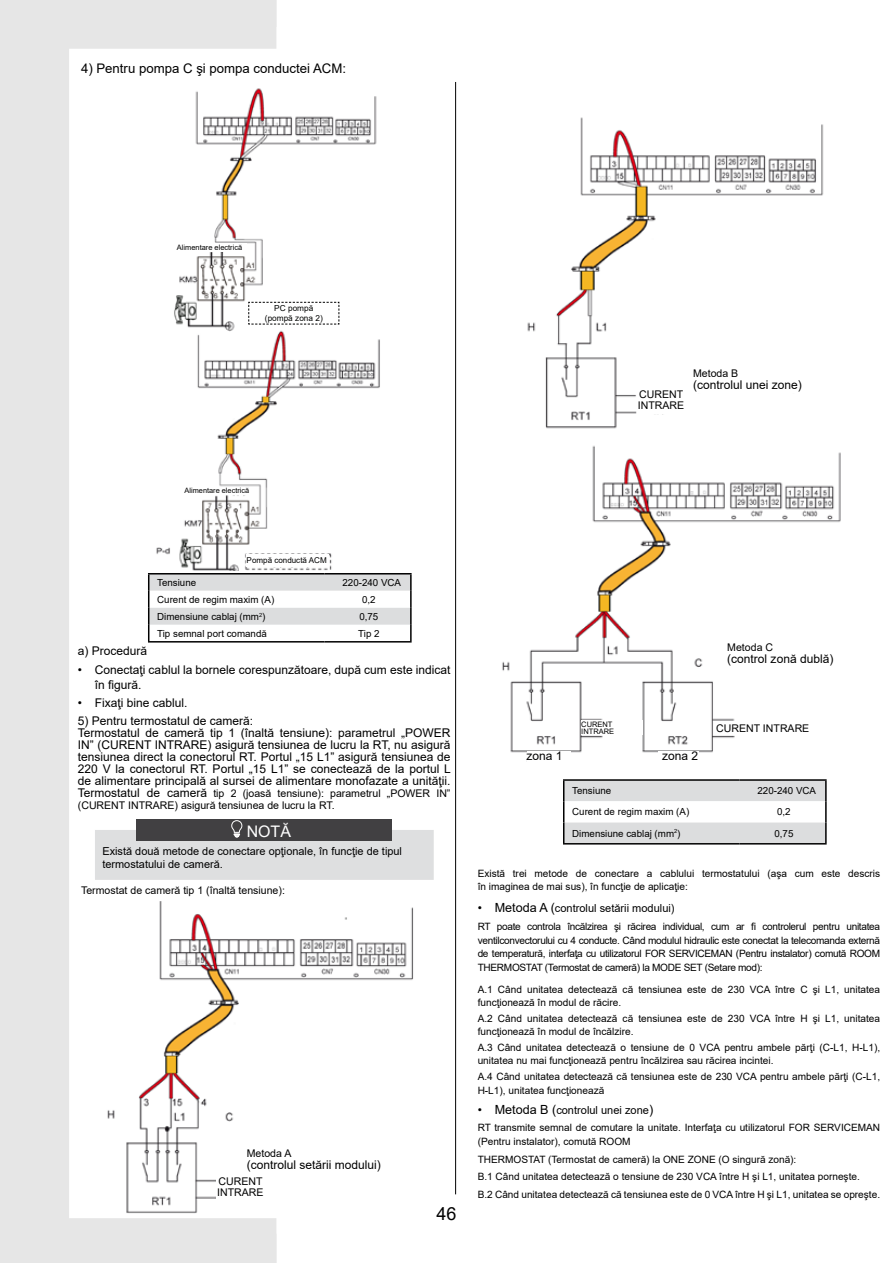
<style>
.page{position:relative;width:893px;height:1263px;background:#fff}
.page>*{position:absolute;margin:0;border:0;box-sizing:border-box;transform-origin:0 0}
.t1{font:18px "Arial";color:#000}
.t2{font:15.9px "Arial";color:#fff}
.t3{font:13.2px "Arial";color:#000}
.t4{font:12px/12px "Arial";color:#000}
.t5{font:11.1px "Arial";color:#000}
.t6{font:10.95px/12.5px "Arial";color:#000}
.t7{font:10.5px/10.5px "Arial";color:#000}
.t8{font:10.05px/13.5px "Arial";color:#000}
.t9{font:9.75px "Arial";color:#000}
.t10{font:8.25px/10.5px "Arial";color:#000200;text-align:center}
.t11{font:8.1px "Arial";color:#000}
.t12{font:7.5px/7.5px "Arial";color:#000}
.t13{font:7.35px "Arial";color:#000}
.s1{font-size:12px}
.s2{font-size:12.6px}
</style>
<div class="page">
<svg style="left:0;top:0;width:276px;height:1263px;background:#e9e9e9"></svg>
<hr style="left:455px;top:82px;width:1px;height:1112px;background:#000">
<img style="left:71px;top:83px;width:309px;height:487px">
<img style="left:73px;top:901px;width:341px;height:313px">
<img style="left:502px;top:117px;width:339px;height:636px">
<div style="left:148px;top:573px;width:264px;height:75px;background:linear-gradient(to right,#fff,#fff)"></div>
<hr style="left:148px;top:573px;width:176px;height:1px;background:#000">
<hr style="left:324px;top:573px;width:88px;height:1px;background:#000">
<svg style="left:148px;top:574px;width:264px;height:67px"></svg>
<hr style="left:148px;top:641px;width:176px;height:1px;background:#000">
<hr style="left:324px;top:641px;width:88px;height:1px;background:#000">
<div style="left:563px;top:779px;width:264px;height:69px;background:linear-gradient(to right,#fff,#fff)"></div>
<hr style="left:563px;top:779px;width:176px;height:2px;background:#000">
<hr style="left:739px;top:779px;width:88px;height:2px;background:#000">
<hr style="left:825px;top:781px;width:2px;height:20px;background:#000">
<hr style="left:825px;top:801px;width:2px;height:21px;background:#000">
<svg style="left:563px;top:780px;width:263px;height:63px"></svg>
<hr style="left:825px;top:822px;width:2px;height:21px;background:#000">
<hr style="left:563px;top:843px;width:176px;height:1px;background:#000">
<hr style="left:739px;top:843px;width:88px;height:1px;background:#000">
<div style="left:78px;top:647px;width:372px;height:171px;background:#fff"></div>
<div style="left:81px;top:57px;width:473px;height:23px;background:#fff"></div>
<div style="left:177px;top:243px;width:70px;height:9px;background:#fff"></div>
<svg style="left:248px;top:302px;width:92px;height:23px"></svg>
<div style="left:185px;top:487px;width:66px;height:7px;background:#fff"></div>
<div style="left:247px;top:554px;width:82px;height:12px;background:#fff"></div>
<div style="left:247px;top:1146px;width:135px;height:25px;background:#fff"></div>
<div style="left:217px;top:1177px;width:47px;height:24px;background:#fff"></div>
<div style="left:637px;top:391px;width:48px;height:23px;background:#fff"></div>
<div style="left:527px;top:751px;width:43px;height:12px;background:#fff"></div>
<div style="left:581px;top:720px;width:61px;height:15px;background:#fff"></div>
<div style="left:659px;top:751px;width:40px;height:11px;background:#fff"></div>
<div style="left:727px;top:635px;width:131px;height:35px;background:#fff"></div>
<div style="left:716px;top:722px;width:125px;height:13px;background:#fff"></div>
<div style="left:693px;top:365px;width:115px;height:28px;background:#fff"></div>
<div style="left:81px;top:886px;width:338px;height:14px;background:#fff"></div>
<div style="left:137px;top:819px;width:255px;height:21px;background:#414042"></div>
<svg style="left:95px;top:820px;width:339px;height:60px"></svg>
<h3 class="t3" style="left:81px;top:60px;width:267px">4) Pentru pompa C şi pompa conductei ACM:</h3>
<p class="t12" style="left:177px;top:243px;width:67px">Alimentare electrică</p>
<p class="t10" style="left:265px;top:303px;width:59px">PC pompă (pompă zona 2)</p>
<p class="t7" style="left:638px;top:389px;width:48px">CURENT<br>INTRARE</p>
<p class="t7" style="left:693px;top:368px;width:47px">Metoda B</p>
<p class="t4" style="left:693px;top:379px;width:110px">(controlul unei zone)</p>
<p class="t13" style="left:185px;top:485px;width:66px">Alimentare electrică</p>
<p class="t11" style="left:247px;top:555px;width:82px">Pompă conductă ACM</p>
<p class="t9" style="left:157px;top:576px;width:41px">Tensiune</p>
<p class="t9" style="left:343px;top:576px;width:60px">220-240 VCA</p>
<p class="t9" style="left:157px;top:593px;width:119px">Curent de regim maxim (A)</p>
<p class="t9" style="left:362px;top:593px;width:15px">0,2</p>
<p class="t9" style="left:157px;top:610px;width:110px">Dimensiune cablaj (mm<sup>2</sup>)</p>
<p class="t9" style="left:359px;top:610px;width:20px">0,75</p>
<p class="t9" style="left:157px;top:627px;width:111px">Tip semnal port comandă</p>
<p class="t9" style="left:358px;top:627px;width:23px">Tip 2</p>
<p class="t4" style="left:78px;top:645px;width:71px">a) Procedură</p>
<p class="t4" style="left:95px;top:663px;width:357px;line-height:14.4px;text-indent:-17px">• Conectaţi cablul la bornele corespunzătoare, după cum este indicat în figură.</p>
<p class="t4" style="left:78px;top:697px;width:111px">• Fixaţi bine cablul.</p>
<p class="t4" style="left:78px;top:714px;width:375px">5) Pentru termostatul de cameră:<br>Termostatul de cameră tip 1 (înaltă tensiune): parametrul „POWER IN” (CURENT INTRARE) asigură tensiunea de lucru la RT, nu asigură tensiunea direct la conectorul RT. Portul „15 L1” asigură tensiunea de 220 V la conectorul RT. Portul „15 L1” se conectează de la portul L de alimentare principală al sursei de alimentare monofazate a unităţii.</p>
<p class="t7" style="left:78px;top:787px;width:374px;line-height:12px"><span class="s1">Termostatul de cameră</span> tip 2 (joasă tensiune): parametrul „POWER IN” (CURENT INTRARE) asigură tensiunea de lucru la RT.</p>
<h2 class="t2" style="left:247px;top:821px;width:46px">NOTĂ</h2>
<p class="t6" style="left:102px;top:845px;width:301px">Există două metode de conectare opţionale, în funcţie de tipul termostatului de cameră.</p>
<p class="t7" style="left:81px;top:885px;width:205px">Termostat de cameră tip 1 (înaltă tensiune):</p>
<p class="t7" style="left:247px;top:1148px;width:46px">Metoda A</p>
<p class="t4" style="left:247px;top:1158px;width:136px">(controlul setării modului)</p>
<p class="t7" style="left:217px;top:1176px;width:48px">CURENT<br>INTRARE</p>
<h1 class="t1" style="left:436px;top:1202px;width:22px">46</h1>
<p class="t7" style="left:727px;top:641px;width:47px">Metoda C</p>
<p class="t4" style="left:727px;top:652px;width:108px">(control zonă dublă)</p>
<p class="t4" style="left:527px;top:749px;width:38px">zona 1</p>
<p class="t12" style="left:581px;top:720px;width:34px">CURENT<br>INTRARE</p>
<p class="t4" style="left:662px;top:749px;width:38px">zona 2</p>
<p class="t7" style="left:716px;top:723px;width:95px">CURENT INTRARE</p>
<p class="t9" style="left:572px;top:784px;width:41px">Tensiune</p>
<p class="t9" style="left:758px;top:784px;width:60px">220-240 VCA</p>
<p class="t9" style="left:572px;top:805px;width:119px">Curent de regim maxim (A)</p>
<p class="t9" style="left:777px;top:805px;width:15px">0,2</p>
<p class="t9" style="left:572px;top:826px;width:110px">Dimensiune cablaj (mm<sup>2</sup>)</p>
<p class="t9" style="left:774px;top:826px;width:20px">0,75</p>
<p class="t8" style="left:478px;top:867px;width:404px">Există trei metode de conectare a cablului termostatului (aşa cum este descris în imaginea de mai sus), în funcţie de aplicaţie:</p>
<p class="t5" style="left:478px;top:901px;width:198px"><span class="s1">•</span> <span class="s2">Metoda A (</span>controlul setării modului)</p>
<p class="t8" style="left:478px;top:920px;width:404px;text-align:justify">RT poate controla încălzirea şi răcirea individual, cum ar fi controlerul pentru unitatea ventilconvectorului cu 4 conducte. Când modulul hidraulic este conectat la telecomanda externă de temperatură, interfaţa cu utilizatorul FOR SERVICEMAN (Pentru instalator) comută ROOM THERMOSTAT (Termostat de cameră) la MODE SET (Setare mod):</p>
<p class="t8" style="left:478px;top:982px;width:404px">A.1 Când unitatea detectează că tensiunea este de 230 VCA între C şi L1, unitatea funcţionează în modul de răcire.</p>
<p class="t8" style="left:478px;top:1011px;width:404px">A.2 Când unitatea detectează că tensiunea este de 230 VCA între H şi L1, unitatea funcţionează în modul de încălzire.</p>
<p class="t8" style="left:478px;top:1041px;width:404px">A.3 Când unitatea detectează o tensiune de 0 VCA pentru ambele părţi (C-L1, H-L1), unitatea nu mai funcţionează pentru încălzirea sau răcirea incintei.</p>
<p class="t8" style="left:478px;top:1070px;width:404px">A.4 Când unitatea detectează că tensiunea este de 230 VCA pentru ambele părţi (C-L1,<br>H-L1), unitatea funcţionează</p>
<p class="t5" style="left:478px;top:1102px;width:177px"><span class="s1">•</span> <span class="s2">Metoda B (</span>controlul unei zone<span class="s2">)</span></p>
<p class="t8" style="left:478px;top:1121px;width:404px">RT transmite semnal de comutare la unitate. Interfaţa cu utilizatorul FOR SERVICEMAN (Pentru instalator), comută ROOM</p>
<p class="t8" style="left:478px;top:1150px;width:404px;line-height:17.7px">THERMOSTAT (Termostat de cameră) la ONE ZONE (O singură zonă):<br>B.1 Când unitatea detectează o tensiune de 230 VCA între H şi L1, unitatea porneşte.<br>B.2 Când unitatea detectează că tensiunea este de 0 VCA între H şi L1, unitatea se opreşte.</p>
</div>
